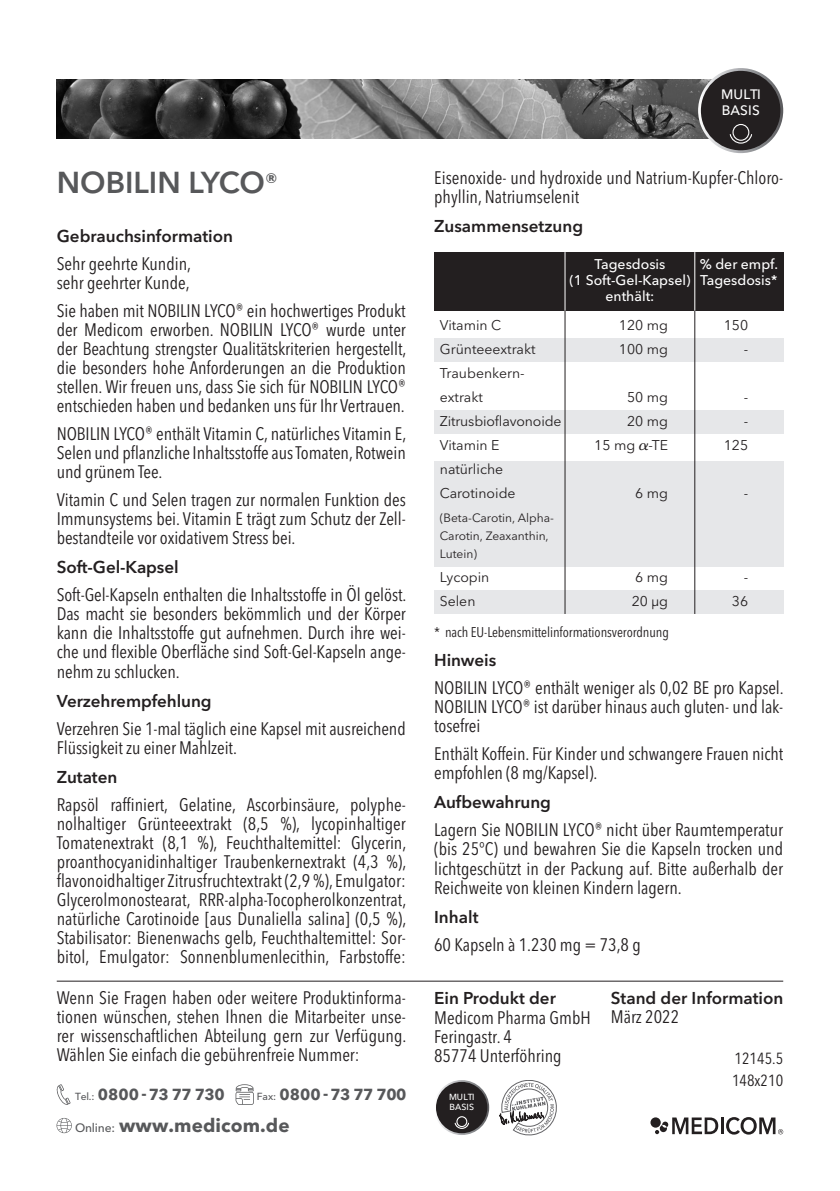
<style>
.page{position:relative;width:840px;height:1191px;background:#fff}
.page>*{position:absolute;margin:0;border:0;box-sizing:border-box;transform-origin:0 0}
.t1{font:600 30px "Avenir Next LT Pro";color:#57585a}
.t2{font:700 18.8px "Avenir Next LT Pro";letter-spacing:.005em;color:#57585a}
.Texto_Avenir_9pt__10{font:condensed 18px/19px "Avenir Next LT Pro";letter-spacing:-.005em;color:#231f20;text-align:justify}
.Texto_Avenir_9pt__10-2{font:600 17px "Avenir Next LT Pro";color:#231f20}
.Texto_Avenir_9pt__12{font:600 17px "Avenir Next LT Pro";color:#231f20}
.Texto_Avenir_9pt__10-3{font:condensed 16px "Avenir Next LT Pro";color:#231f20}
.t3{font:700 15.8px "Avenir Next LT Pro";letter-spacing:-.03em;color:#57585a}
.t4{font:14px "Avenir Next LT Pro";color:#231f20}
.t5{font:500 14px/16px "Avenir Next LT Pro";color:#fff;text-align:center}
.Texto_Avenir_9pt__12-2{font:condensed 14px "Avenir Next LT Pro";letter-spacing:-.005em;color:#231f20}
.t6{font:500 13.6px/15.6px "Avenir Next LT Pro";color:#fff}
.t7{font:12px "Avenir Next LT Pro";color:#231f20}
.t8{font:500 8.8px/10.2px "Avenir Next LT Pro";color:#fff}
.s1{font-size:22px}
.s2{font-size:16px}
.s3{font-family:"European Pi Two";font-size:16px}
.s4{font-weight:500;font-size:10.2px}
.s5{font-weight:500;font-size:12px}
</style>
<div class="page">
<img style="left:57px;top:79px;width:653px;height:60px">
<svg style="left:697px;top:68px;width:85px;height:85px"></svg>
<div style="left:700px;top:71px;width:80px;height:79px;background:#231f20;border-radius:50%"></div>
<svg style="left:729px;top:133px;width:23px;height:11px"></svg>
<div style="left:732px;top:124px;width:17px;height:17px;border:1px solid #fff;border-radius:50%"></div>
<hr style="left:57px;top:980px;width:725px;height:1px;background:#231f20">
<svg style="left:434px;top:1080px;width:55px;height:55px"></svg>
<div style="left:436px;top:1081px;width:51px;height:52px;background:#231f20;border-radius:50%"></div>
<svg style="left:454px;top:1121px;width:15px;height:8px"></svg>
<div style="left:456px;top:1116px;width:11px;height:11px;border:1px solid #fff;border-radius:50%"></div>
<svg style="left:499px;top:1080px;width:56px;height:55px"></svg>
<svg style="left:56px;top:1118px;width:16px;height:15px"></svg>
<svg style="left:56px;top:1084px;width:15px;height:20px"></svg>
<svg style="left:235px;top:1084px;width:18px;height:20px"></svg>
<svg style="left:650px;top:1117px;width:10px;height:10px"></svg>
<svg style="left:654px;top:1117px;width:63px;height:17px"></svg>
<hr style="left:720px;top:1117px;width:3px;height:17px;background:#231f20">
<svg style="left:726px;top:1117px;width:56px;height:17px"></svg>
<div style="left:434px;top:338px;width:348px;height:24px;background:#e6e7e9"></div>
<div style="left:434px;top:461px;width:348px;height:105px;background:#e6e7e9"></div>
<div style="left:434px;top:590px;width:348px;height:24px;background:#e6e7e9"></div>
<div style="left:434px;top:410px;width:348px;height:24px;background:#e6e7e9"></div>
<hr style="left:564px;top:310px;width:1px;height:304px;background:#231f20">
<hr style="left:694px;top:310px;width:1px;height:304px;background:#231f20">
<div style="left:434px;top:252px;width:348px;height:59px;background:#231f20"></div>
<hr style="left:564px;top:252px;width:1px;height:59px;background:#fff">
<hr style="left:694px;top:252px;width:1px;height:59px;background:#fff">
<p class="t1" style="left:57px;top:164px;width:223px">NOBILIN LYCO<span class="s1">®</span></p>
<p class="Texto_Avenir_9pt__10-2" style="left:57px;top:226px;width:178px">Gebrauchsinformation</p>
<p class="Texto_Avenir_9pt__10" style="left:57px;top:254px;width:136px">Sehr geehrte Kundin, sehr geehrter Kunde,</p>
<p class="Texto_Avenir_9pt__10" style="left:57px;top:301px;width:351px">Sie haben mit NOBILIN LYCO<span class="s2">®</span> ein hochwertiges Produkt der Medicom erworben. NOBILIN LYCO<span class="s2">®</span> wurde unter der Beachtung strengster Qualitätskriterien hergestellt, die besonders hohe Anforderungen an die Produktion stellen. Wir freuen uns, dass Sie sich für NOBILIN LYCO<span class="s2">® </span>entschieden haben und bedanken uns für Ihr Vertrauen.</p>
<p class="Texto_Avenir_9pt__10" style="left:57px;top:424px;width:351px">NOBILIN LYCO<span class="s2">®</span> enthält Vitamin C, natürliches Vitamin E, Selen und pflanzliche Inhaltsstoffe aus Tomaten, Rotwein und grünem Tee.</p>
<p class="Texto_Avenir_9pt__10" style="left:57px;top:490px;width:350px">Vitamin C und Selen tragen zur normalen Funktion des Immunsystems bei. Vitamin E trägt zum Schutz der Zell&shy;bestandteile vor oxidativem Stress bei.</p>
<p class="Texto_Avenir_9pt__10-2" style="left:57px;top:557px;width:123px">Soft-Gel-Kapsel</p>
<p class="Texto_Avenir_9pt__10" style="left:57px;top:585px;width:351px">Soft-Gel-Kapseln enthalten die Inhaltsstoffe in Öl gelöst.<br>Das macht sie besonders bekömmlich und der Körper kann die Inhaltsstoffe gut aufnehmen. Durch ihre wei&shy;che und flexible Oberfläche sind Soft-Gel-Kapseln ange&shy;nehm zu schlucken.</p>
<p class="Texto_Avenir_9pt__10-2" style="left:57px;top:690px;width:156px">Verzehrempfehlung</p>
<p class="Texto_Avenir_9pt__10" style="left:57px;top:719px;width:350px">Verzehren Sie 1-mal täglich eine Kapsel mit ausreichend<br>Flüssigkeit zu einer Mahlzeit.</p>
<p class="Texto_Avenir_9pt__12" style="left:57px;top:766px;width:62px">Zutaten</p>
<p class="Texto_Avenir_9pt__10" style="left:57px;top:795px;width:351px">Rapsöl raffiniert, Gelatine, Ascorbinsäure, polyphe&shy;nolhaltiger Grünteeextrakt (8,5 %), lycopinhaltiger Tomatenextrakt (8,1 %), Feuchthaltemittel: Glycerin, proanthocyanidinhaltiger Traubenkernextrakt (4,3 %), flavonoidhaltiger Zitrusfruchtextrakt (2,9 %), Emulgator:<br>Glycerolmonostearat, RRR-alpha-Tocopherolkonzentrat, natürliche Carotinoide [aus Dunaliella salina] (0,5 %), Stabilisator: Bienenwachs gelb, Feuchthaltemittel: Sor&shy;bitol, Emulgator: Sonnenblumenlecithin, Farbstoffe:</p>
<p class="t6" style="left:720px;top:86px;width:41px">MULTI<br>BASIS</p>
<p class="Texto_Avenir_9pt__10" style="left:434px;top:168px;width:350px">Eisenoxide- und hydroxide und Natrium-Kupfer-Chloro&shy;phyllin, Natriumselenit</p>
<p class="Texto_Avenir_9pt__10-2" style="left:434px;top:215px;width:150px">Zusammensetzung</p>
<p class="t5" style="left:569px;top:256px;width:122px">Tagesdosis<br>(1 Soft-Gel-Kapsel) enthält:</p>
<p class="t5" style="left:699px;top:256px;width:80px;text-align:left">% der empf.<br>Tagesdosis*</p>
<p class="t4" style="left:439px;top:316px;width:63px">Vitamin C</p>
<p class="t4" style="left:618px;top:316px;width:51px">120 mg</p>
<p class="t4" style="left:723px;top:316px;width:26px">150</p>
<p class="t4" style="left:439px;top:340px;width:97px">Grünteeextrakt</p>
<p class="t4" style="left:618px;top:340px;width:51px">100 mg</p>
<p class="t4" style="left:743px;top:340px;width:6px">-</p>
<p class="t4" style="left:439px;top:364px;width:86px">Traubenkern-</p>
<p class="t4" style="left:439px;top:388px;width:45px">extrakt</p>
<p class="t4" style="left:626px;top:388px;width:42px">50 mg</p>
<p class="t4" style="left:743px;top:388px;width:6px">-</p>
<p class="t4" style="left:439px;top:412px;width:123px">Zitrusbioflavonoide</p>
<p class="t4" style="left:626px;top:412px;width:42px">20 mg</p>
<p class="t4" style="left:743px;top:412px;width:6px">-</p>
<p class="t4" style="left:439px;top:436px;width:61px">Vitamin E</p>
<p class="t4" style="left:594px;top:436px;width:75px">15 mg <span class="s3">a</span>-TE</p>
<p class="t4" style="left:723px;top:436px;width:26px">125</p>
<p class="t4" style="left:439px;top:460px;width:65px">natürliche</p>
<p class="t4" style="left:439px;top:484px;width:77px">Carotinoide</p>
<p class="t4" style="left:635px;top:484px;width:34px">6 mg</p>
<p class="t4" style="left:743px;top:484px;width:6px">-</p>
<p class="t7" style="left:439px;top:510px;width:116px">(Beta-Carotin, Alpha-</p>
<p class="t7" style="left:439px;top:528px;width:110px">Carotin, Zeaxanthin,</p>
<p class="t7" style="left:439px;top:546px;width:39px">Lutein)</p>
<p class="t4" style="left:439px;top:568px;width:51px">Lycopin</p>
<p class="t4" style="left:635px;top:568px;width:34px">6 mg</p>
<p class="t4" style="left:743px;top:568px;width:6px">-</p>
<p class="t4" style="left:439px;top:592px;width:37px">Selen</p>
<p class="t4" style="left:631px;top:592px;width:38px">20 μg</p>
<p class="t4" style="left:731px;top:592px;width:18px">36</p>
<p class="Texto_Avenir_9pt__12-2" style="left:434px;top:623px;width:236px">* nach EU-Lebensmittelinformationsverordnung</p>
<p class="Texto_Avenir_9pt__10-2" style="left:434px;top:650px;width:64px">Hinweis</p>
<p class="Texto_Avenir_9pt__10" style="left:434px;top:678px;width:351px">NOBILIN LYCO<span class="s2">®</span> enthält weniger als 0,02 BE pro Kapsel.<br>NOBILIN LYCO<span class="s2">®</span> ist darüber hinaus auch gluten- und lak&shy;tosefrei</p>
<p class="Texto_Avenir_9pt__10" style="left:434px;top:744px;width:350px">Enthält Koffein. Für Kinder und schwangere Frauen nicht empfohlen (8 mg/Kapsel).</p>
<p class="Texto_Avenir_9pt__10-2" style="left:434px;top:792px;width:118px">Aufbewahrung</p>
<p class="Texto_Avenir_9pt__10" style="left:434px;top:820px;width:350px">Lagern Sie NOBILIN LYCO<span class="s2">®</span> nicht über Raumtemperatur (bis 25°C) und bewahren Sie die Kapseln trocken und lichtgeschützt in der Packung auf. Bitte außerhalb der Reichweite von kleinen Kindern lagern.</p>
<p class="Texto_Avenir_9pt__10-2" style="left:434px;top:906px;width:46px">Inhalt</p>
<p class="Texto_Avenir_9pt__10" style="left:434px;top:934px;width:208px">60 Kapseln à 1.230 mg = 73,8 g</p>
<p class="Texto_Avenir_9pt__10" style="left:57px;top:988px;width:351px">Wenn Sie Fragen haben oder weitere Produktinforma&shy;tionen wünschen, stehen Ihnen die Mitarbeiter unse&shy;rer wissenschaftlichen Abteilung gern zur Verfügung.<br>Wählen Sie einfach die gebührenfreie Nummer:</p>
<p class="t3" style="left:75px;top:1085px;width:151px"><span class="s4">Tel.:</span> 0800 -73 77 730</p>
<p class="t2" style="left:75px;top:1113px;width:216px"><span class="s5">Online:</span> www.medicom.de</p>
<p class="Texto_Avenir_9pt__10-2" style="left:434px;top:987px;width:123px">Ein Produkt der</p>
<p class="Texto_Avenir_9pt__10" style="left:434px;top:1008px;width:158px;text-align:left">Medicom Pharma GmbH<br>Feringastr. 4<br>85774 Unterföhring</p>
<p class="t3" style="left:257px;top:1085px;width:151px"><span class="s4">Fax:</span> 0800 -73 77 700</p>
<p class="t8" style="left:449px;top:1091px;width:27px">MULTI<br>BASIS</p>
<p class="Texto_Avenir_9pt__10-2" style="left:610px;top:988px;width:174px">Stand der Information</p>
<p class="Texto_Avenir_9pt__10" style="left:610px;top:1007px;width:70px">März 2022</p>
<p class="Texto_Avenir_9pt__10-3" style="left:734px;top:1049px;width:50px">12145.5</p>
<p class="Texto_Avenir_9pt__10-3" style="left:731px;top:1070px;width:53px">148x210</p>
</div>
